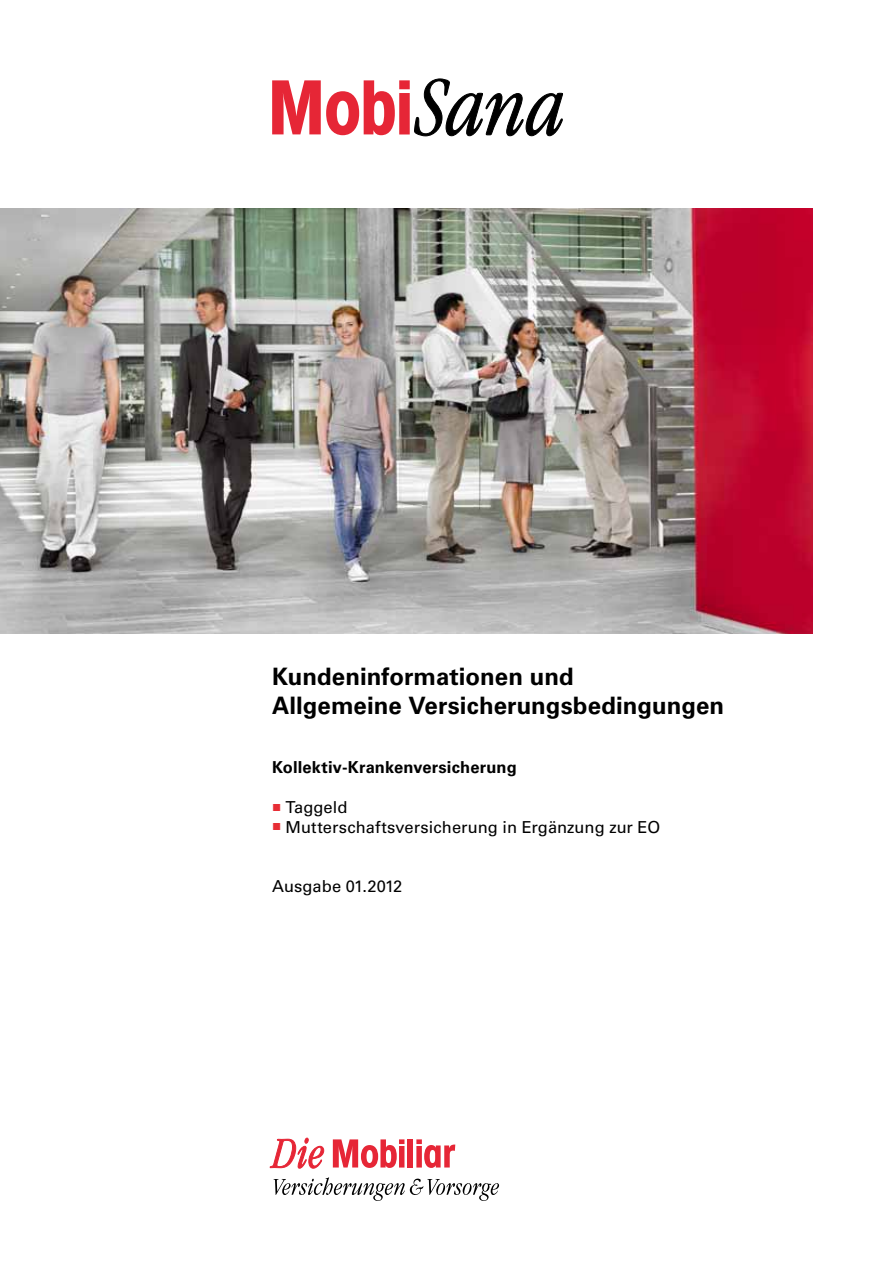
<style>
.page{position:relative;width:893px;height:1263px;background:#fff}
.page>*{position:absolute;margin:0;border:0;box-sizing:border-box;transform-origin:0 0}
.t1{font:700 24px/28.8px "Univers LT Std";color:#000}
.t2{font:16.5px "Univers LT Std";color:#000}
.t3{font:700 16.5px "Univers LT Std";letter-spacing:.01em;color:#000}
.s1{color:#e72d35}
</style>
<div class="page">
<svg style="left:272px;top:79px;width:291px;height:57px"></svg>
<img style="left:0;top:208px;width:812px;height:426px">
<svg style="left:270px;top:1137px;width:54px;height:32px"></svg>
<svg style="left:333px;top:1139px;width:71px;height:29px"></svg>
<div style="left:408px;top:1139px;width:5px;height:28px;background:#e62636"></div>
<svg style="left:416px;top:1139px;width:39px;height:29px"></svg>
<svg style="left:274px;top:1177px;width:225px;height:24px"></svg>
<h1 class="t1" style="left:272px;top:662px;width:454px">Kundeninformationen und<br>Allgemeine Versicherungsbedingungen</h1>
<p class="t3" style="left:272px;top:758px;width:246px">Kollektiv-Krankenversicherung</p>
<p class="t2" style="left:272px;top:797px;width:77px"><span class="s1">▪</span> Taggeld</p>
<p class="t2" style="left:272px;top:817px;width:390px"><span class="s1">▪</span> Mutterschaftsversicherung in Ergänzung zur EO</p>
<p class="t2" style="left:272px;top:876px;width:132px">Ausgabe 01.2012</p>
</div>
